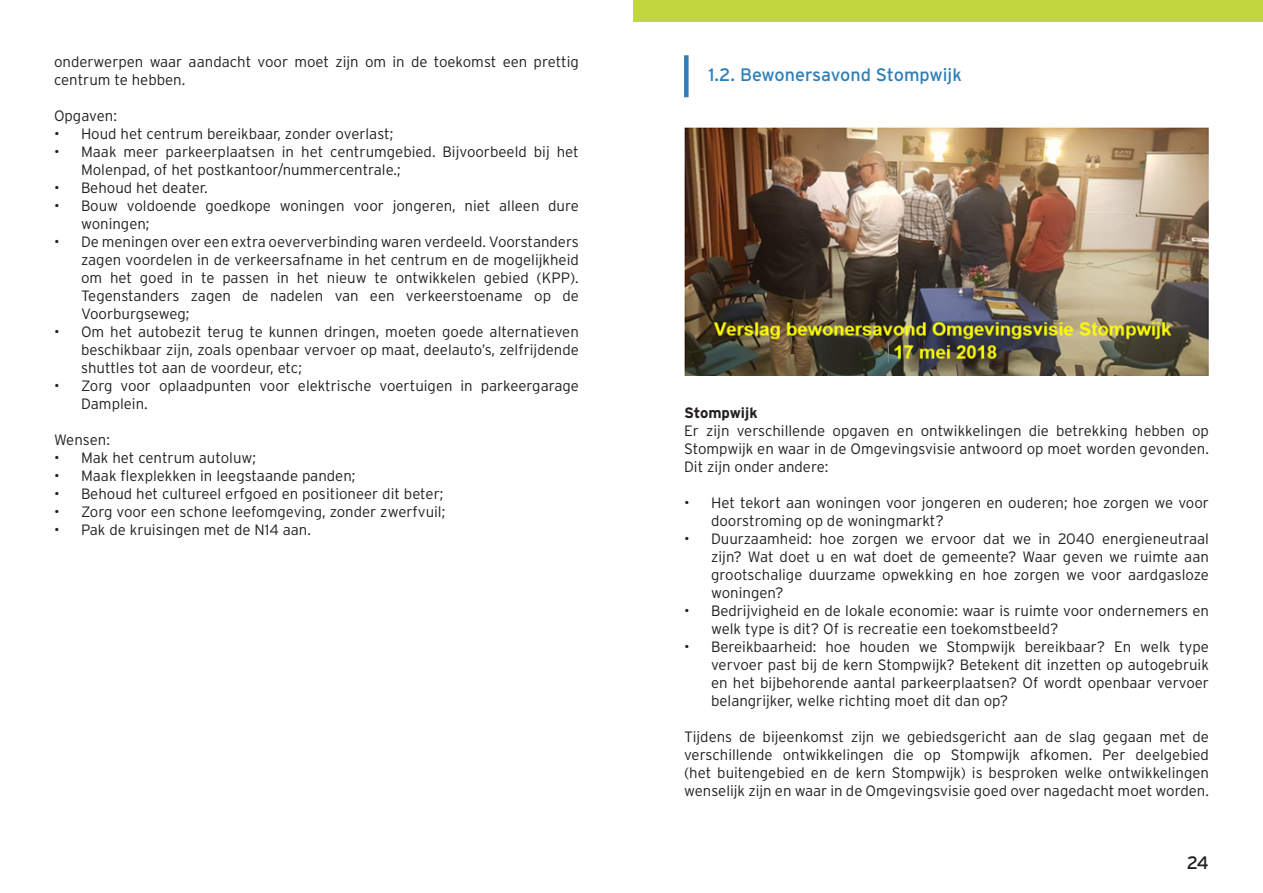
<style>
.page{position:relative;width:1263px;height:893px;background:#fff}
.page>*{position:absolute;margin:0;border:0;box-sizing:border-box;transform-origin:0 0}
.t1{font:18px "Interstate";color:#2f7eb7}
.t2{font:18px "Interstate";color:#231f20}
.t3{font:300 15px/18px "Interstate";color:#231f20}
.t4{font:700 15px "Interstate";color:#231f20}
</style>
<div class="page">
<div style="left:633px;top:0;width:630px;height:21px;background:#c0d740"></div>
<svg style="left:684px;top:55px;width:4px;height:42px"></svg>
<img style="left:685px;top:127px;width:524px;height:249px">
<p class="t3" style="left:54px;top:53px;width:526px">onderwerpen waar aandacht voor moet zijn om in de toekomst een prettig centrum te hebben.</p>
<p class="t3" style="left:54px;top:107px;width:64px">Opgaven:</p>
<p class="t3" style="left:54px;top:125px;width:341px">• Houd het centrum bereikbaar, zonder overlast;</p>
<p class="t3" style="left:81px;top:143px;width:499px;text-indent:-27px">• Maak meer parkeerplaatsen in het centrumgebied. Bijvoorbeeld bij het<br>Molenpad, of het postkantoor/nummercentrale.;</p>
<p class="t3" style="left:54px;top:179px;width:155px">• Behoud het deater.</p>
<p class="t3" style="left:81px;top:197px;width:499px;text-indent:-27px">• Bouw voldoende goedkope woningen voor jongeren, niet alleen dure woningen;</p>
<p class="t3" style="left:81px;top:233px;width:499px;text-align:justify;text-indent:-27px">• De meningen over een extra oeververbinding waren verdeeld. Voorstanders zagen voordelen in de verkeersafname in het centrum en de mogelijkheid om het goed in te passen in het nieuw te ontwikkelen gebied (KPP).<br>Tegenstanders zagen de nadelen van een verkeerstoename op de Voorburgseweg;</p>
<p class="t3" style="left:81px;top:323px;width:499px;text-align:justify;text-indent:-27px">• Om het autobezit terug te kunnen dringen, moeten goede alternatieven beschikbaar zijn, zoals openbaar vervoer op maat, deelauto’s, zelfrijdende shuttles tot aan de voordeur, etc;</p>
<p class="t3" style="left:81px;top:377px;width:499px;text-indent:-27px">• Zorg voor oplaadpunten voor elektrische voertuigen in parkeergarage<br>Damplein.</p>
<p class="t3" style="left:54px;top:431px;width:57px">Wensen:</p>
<p class="t3" style="left:54px;top:449px;width:204px">• Mak het centrum autoluw;</p>
<p class="t3" style="left:54px;top:467px;width:303px">• Maak flexplekken in leegstaande panden;</p>
<p class="t3" style="left:54px;top:485px;width:391px">• Behoud het cultureel erfgoed en positioneer dit beter;</p>
<p class="t3" style="left:54px;top:503px;width:393px">• Zorg voor een schone leefomgeving, zonder zwerfvuil;</p>
<p class="t3" style="left:54px;top:521px;width:258px">• Pak de kruisingen met de N14 aan.</p>
<p class="t1" style="left:708px;top:63px;width:255px">1.2. Bewonersavond Stompwijk</p>
<p class="t4" style="left:684px;top:403px;width:75px">Stompwijk</p>
<p class="t3" style="left:684px;top:421px;width:526px;text-align:justify">Er zijn verschillende opgaven en ontwikkelingen die betrekking hebben op Stompwijk en waar in de Omgevingsvisie antwoord op moet worden gevonden.<br>Dit zijn onder andere:</p>
<p class="t3" style="left:711px;top:493px;width:499px;text-indent:-27px">• Het tekort aan woningen voor jongeren en ouderen; hoe zorgen we voor doorstroming op de woningmarkt?</p>
<p class="t3" style="left:711px;top:529px;width:499px;text-align:justify;text-indent:-27px">• Duurzaamheid: hoe zorgen we ervoor dat we in 2040 energieneutraal zijn? Wat doet u en wat doet de gemeente? Waar geven we ruimte aan grootschalige duurzame opwekking en hoe zorgen we voor aardgasloze woningen?</p>
<p class="t3" style="left:711px;top:601px;width:499px;text-indent:-27px">• Bedrijvigheid en de lokale economie: waar is ruimte voor ondernemers en welk type is dit? Of is recreatie een toekomstbeeld?</p>
<p class="t3" style="left:711px;top:637px;width:499px;text-align:justify;text-indent:-27px">• Bereikbaarheid: hoe houden we Stompwijk bereikbaar? En welk type vervoer past bij de kern Stompwijk? Betekent dit inzetten op autogebruik en het bijbehorende aantal parkeerplaatsen? Of wordt openbaar vervoer belangrijker, welke richting moet dit dan op?</p>
<p class="t3" style="left:684px;top:727px;width:526px;text-align:justify">Tijdens de bijeenkomst zijn we gebiedsgericht aan de slag gegaan met de verschillende ontwikkelingen die op Stompwijk afkomen. Per deelgebied (het buitengebied en de kern Stompwijk) is besproken welke ontwikkelingen wenselijk zijn en waar in de Omgevingsvisie goed over nagedacht moet worden.</p>
<p class="t2" style="left:1187px;top:852px;width:24px">24</p>
</div>
